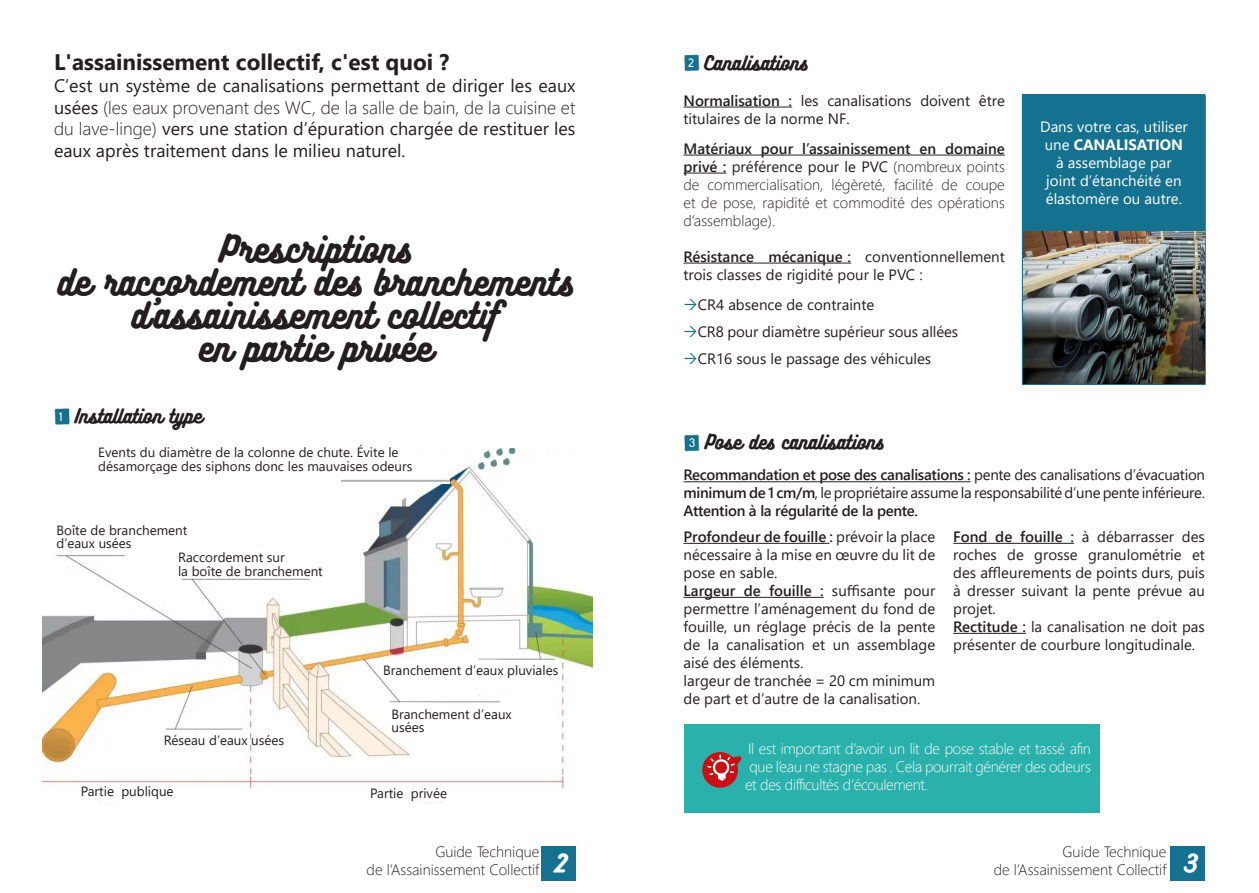
<style>
.page{position:relative;width:1259px;height:893px;background:#fff}
.page>*{position:absolute;margin:0;border:0;box-sizing:border-box;transform-origin:0 0}
.t1{font:33px "Bukhari Script";color:#231f20}
.t2{font:700 22.5px "Segoe UI";color:#231f20}
.t3{font:22.5px "Bukhari Script";color:#fff}
.t4{font:18px/21.6px "Segoe UI";color:#231f20;text-align:justify}
.t5{font:18px "Bukhari Script";color:#231f20}
.t6{font:15px/18px "Segoe UI";color:#231f20}
.t7{font:300 15px/18px "Segoe UI";color:#231f20;text-align:justify}
.t8{font:300 15px "Segoe UI";letter-spacing:-.02em;color:#fff}
.t9{font:15px/18px "Segoe UI";color:#fff;text-align:center}
.t10{font:13.35px/13.4px "Segoe UI";color:#231f20}
.t11{font:12px "Biko";color:#fff}
.s1{font-weight:300}
.s2{font-weight:600}
.s3{font-weight:400}
.s4{font-weight:700}
</style>
<div class="page">
<svg style="left:54px;top:408px;width:16px;height:17px"></svg>
<img style="left:43px;top:448px;width:549px;height:355px">
<img style="left:342px;top:478px;width:107px;height:6px">
<div style="left:542px;top:846px;width:34px;height:34px;background:#147190"></div>
<hr style="left:683px;top:107px;width:109px;height:1px;background:#231f20">
<hr style="left:683px;top:155px;width:322px;height:1px;background:#231f20">
<hr style="left:683px;top:173px;width:43px;height:1px;background:#231f20">
<hr style="left:683px;top:263px;width:168px;height:1px;background:#231f20">
<div style="left:1023px;top:95px;width:182px;height:290px;background:#147190"></div>
<hr style="left:683px;top:481px;width:287px;height:1px;background:#231f20">
<svg style="left:683px;top:434px;width:17px;height:18px"></svg>
<hr style="left:683px;top:543px;width:146px;height:1px;background:#231f20">
<hr style="left:683px;top:597px;width:140px;height:1px;background:#231f20">
<hr style="left:953px;top:543px;width:121px;height:1px;background:#231f20">
<hr style="left:953px;top:633px;width:73px;height:1px;background:#231f20">
<div style="left:683px;top:725px;width:416px;height:88px;background:#2ab1ac"></div>
<svg style="left:702px;top:752px;width:39px;height:36px"></svg>
<svg style="left:683px;top:54px;width:17px;height:18px"></svg>
<div style="left:1171px;top:846px;width:34px;height:34px;background:#147190"></div>
<img style="left:1023px;top:232px;width:181px;height:152px">
<p class="t2" style="left:54px;top:41px;width:397px">L'assainissement collectif, c'est quoi ?</p>
<p class="t4" style="left:54px;top:73px;width:523px">C’est un système de canalisations permettant de diriger les eaux usées <span class="s1">(les eaux provenant des WC, de la salle de bain, de la cuisine et du lave-linge)</span> vers une station d’épuration chargée de restituer les eaux après traitement dans le milieu naturel.</p>
<p class="t1" style="left:219px;top:232px;width:194px">Prescriptions</p>
<p class="t1" style="left:57px;top:265px;width:518px">de raccordement des branchements</p>
<p class="t1" style="left:132px;top:298px;width:369px">d’assainissement collectif</p>
<p class="t1" style="left:198px;top:331px;width:235px">en partie privée</p>
<p class="t11" style="left:59px;top:410px;width:6px">1</p>
<p class="t5" style="left:75px;top:406px;width:129px">Installation type</p>
<p class="t10" style="left:98px;top:445px;width:316px">Events du diamètre de la colonne de chute. Évite le désamorçage des siphons donc les mauvaises odeurs</p>
<p class="t10" style="left:57px;top:522px;width:132px">Boîte de branchement</p>
<p class="t10" style="left:57px;top:535px;width:77px">d’eaux usées</p>
<p class="t10" style="left:178px;top:550px;width:108px">Raccordement sur</p>
<p class="t10" style="left:178px;top:563px;width:146px">la boîte de branchement</p>
<p class="t10" style="left:164px;top:733px;width:122px">Réseau d’eaux usées</p>
<p class="t10" style="left:383px;top:662px;width:177px">Branchement d’eaux pluviales</p>
<p class="t10" style="left:391px;top:706px;width:122px">Branchement d’eaux</p>
<p class="t10" style="left:391px;top:720px;width:34px">usées</p>
<p class="t10" style="left:81px;top:783px;width:94px">Partie publique</p>
<p class="t10" style="left:370px;top:785px;width:78px">Partie privée</p>
<p class="t7" style="left:435px;top:841px;width:105px">Guide Technique</p>
<p class="t7" style="left:367px;top:859px;width:174px">de l’Assainissement Collectif</p>
<p class="t3" style="left:554px;top:851px;width:14px">2</p>
<p class="t11" style="left:688px;top:56px;width:7px">2</p>
<p class="t5" style="left:704px;top:53px;width:105px">Canalisations</p>
<p class="t6" style="left:683px;top:90px;width:323px"><span class="s2">Normalisation :</span> les canalisations doivent être titulaires de la norme NF.</p>
<p class="t7" style="left:683px;top:138px;width:323px"><span class="s2">Matériaux pour l’assainissement en domaine privé :</span> <span class="s3">préférence pour le PVC</span> (nombreux points de commercialisation, légèreté, facilité de coupe et de pose, rapidité et commodité des opérations d’assemblage).</p>
<p class="t6" style="left:683px;top:246px;width:323px"><span class="s2">Résistance mécanique :</span> conventionnellement trois classes de rigidité pour le PVC :</p>
<p class="t6" style="left:698px;top:294px;width:178px">CR4 absence de contrainte</p>
<p class="t6" style="left:698px;top:321px;width:262px">CR8 pour diamètre supérieur sous allées</p>
<p class="t6" style="left:698px;top:348px;width:235px">CR16 sous le passage des véhicules</p>
<p class="t9" style="left:1040px;top:117px;width:149px">Dans votre cas, utiliser une <span class="s4">CANALISATION </span>à assemblage par joint d’étanchéité en élastomère ou autre.</p>
<p class="t5" style="left:705px;top:432px;width:181px">Pose des canalisations</p>
<p class="t6" style="left:683px;top:465px;width:523px;text-align:justify"><span class="s2">Recommandation et pose des canalisations :</span> pente des canalisations d’évacuation <span class="s2">minimum de 1 cm/m</span>, le propriétaire assume la responsabilité d’une pente inférieure.<br><span class="s2">Attention à la régularité de la pente.</span></p>
<p class="t6" style="left:683px;top:526px;width:253px;text-align:justify"><span class="s2">Profondeur de fouille :</span> prévoir la place nécessaire à la mise en œuvre du lit de pose en sable.</p>
<p class="t6" style="left:683px;top:580px;width:253px;text-align:justify"><span class="s2">Largeur de fouille :</span> suffisante pour permettre l’aménagement du fond de fouille, un réglage précis de la pente de la canalisation et un assemblage aisé des éléments.</p>
<p class="t6" style="left:683px;top:670px;width:253px">largeur de tranchée = 20 cm minimum de part et d’autre de la canalisation.</p>
<p class="t11" style="left:689px;top:436px;width:7px">3</p>
<p class="t6" style="left:953px;top:526px;width:253px;text-align:justify"><span class="s2">Fond de fouille :</span> à débarrasser des roches de grosse granulométrie et des affleurements de points durs, puis à dresser suivant la pente prévue au projet.</p>
<p class="t6" style="left:953px;top:616px;width:253px"><span class="s2">Rectitude :</span> la canalisation ne doit pas présenter de courbure longitudinale.</p>
<p class="t8" style="left:748px;top:734px;width:344px">Il est important d’avoir un lit de pose stable et tassé afin</p>
<p class="t8" style="left:749px;top:752px;width:343px">que l’eau ne stagne pas . Cela pourrait générer des odeurs</p>
<p class="t8" style="left:745px;top:770px;width:184px">et des difficultés d’écoulement.</p>
<p class="t7" style="left:1062px;top:841px;width:105px">Guide Technique</p>
<p class="t7" style="left:993px;top:859px;width:174px">de l’Assainissement Collectif</p>
<p class="t3" style="left:1183px;top:851px;width:15px">3</p>
</div>
